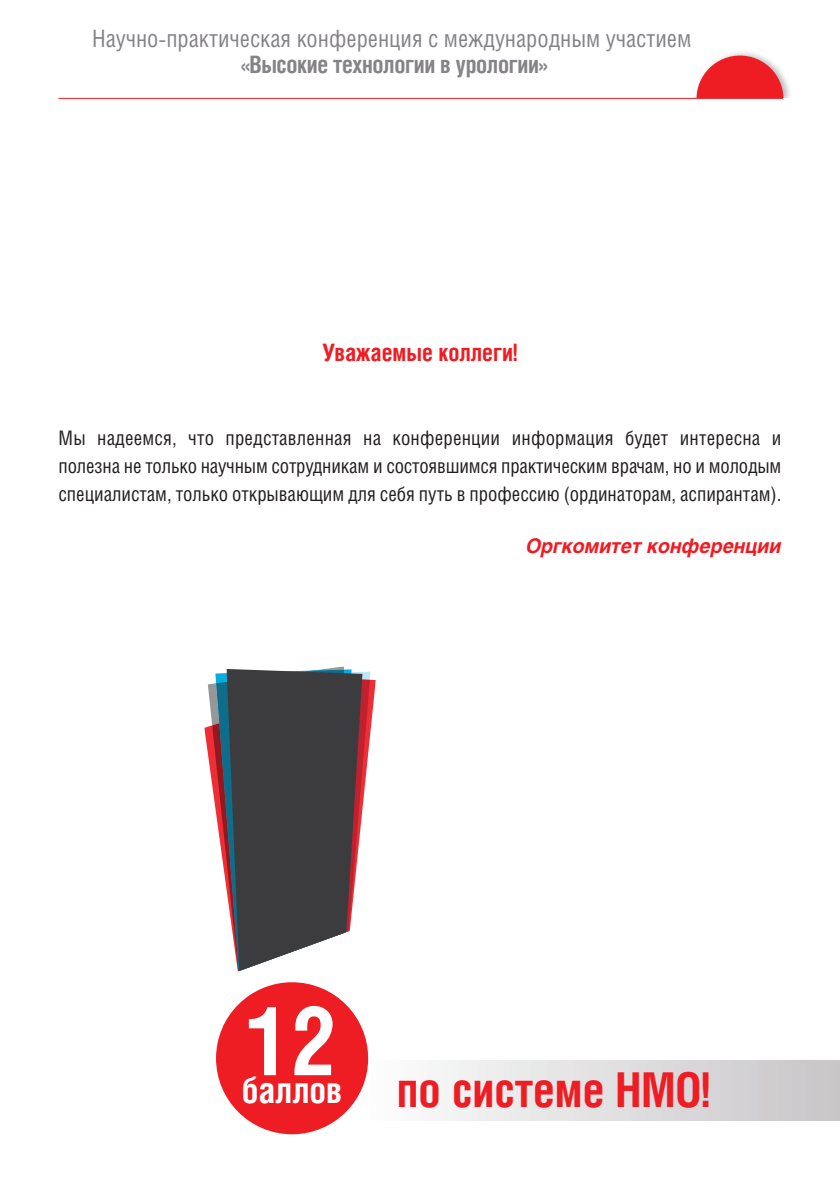
<style>
.page{position:relative;width:840px;height:1191px;background:#fff}
.page>*{position:absolute;margin:0;border:0;box-sizing:border-box;transform-origin:0 0}
.t1{font:700 96px "Helios Cond";color:#fff}
.t2{font:700 48px "Helios Cond";color:#ee1d23}
.t3{font:24px "Helios Cond";color:#858387}
.t4{font:700 24px "Helios Cond";letter-spacing:-.015em;color:#858387}
.t5{font:700 24px "Helios Cond";color:#ee1d23}
.t6{font:20px/28px "Helios Cond";color:#231f20;text-align:justify}
.t7{font:italic 700 20px "Helios";color:#ee1d23}
.s1{font-size:36px;color:#fff}
</style>
<div class="page">
<div style="left:368px;top:1060px;width:471px;height:60px;background:linear-gradient(to right,#fcfdfd,#c8c5c8)"></div>
<img style="left:688px;top:52px;width:102px;height:46px">
<svg style="left:696px;top:56px;width:87px;height:42px;background:#ee4a4f"></svg>
<hr style="left:58px;top:98px;width:724px;height:1px;background:#ee1d23">
<svg style="left:370px;top:673px;width:5px;height:62px"></svg>
<svg style="left:208px;top:666px;width:162px;height:147px"></svg>
<svg style="left:216px;top:669px;width:10px;height:216px"></svg>
<svg style="left:226px;top:669px;width:136px;height:315px;background:#5a565a"></svg>
<div style="left:216px;top:982px;width:152px;height:152px;background:#ee1d23;border-radius:50%"></div>
<p class="t3" style="left:92px;top:30px;width:600px">Научно-практическая конференция с международным участием</p>
<p class="t4" style="left:241px;top:56px;width:308px">«Высокие технологии в урологии»</p>
<p class="t5" style="left:322px;top:343px;width:196px">Уважаемые коллеги!</p>
<p class="t6" style="left:59px;top:425px;width:724px">Мы надеемся, что представленная на конференции информация будет интересна и полезна не только научным сотрудникам и состоявшимся практическим врачам, но и молодым специалистам, только открывающим для себя путь в профессию (ординаторам, аспирантам).</p>
<p class="t7" style="left:525px;top:538px;width:257px">Оргкомитет конференции</p>
<h1 class="t1" style="left:246px;top:1005px;width:93px">12</h1>
<h2 class="t2" style="left:242px;top:1072px;width:469px"><span class="s1">баллов</span> по системе НМО!</h2>
</div>
